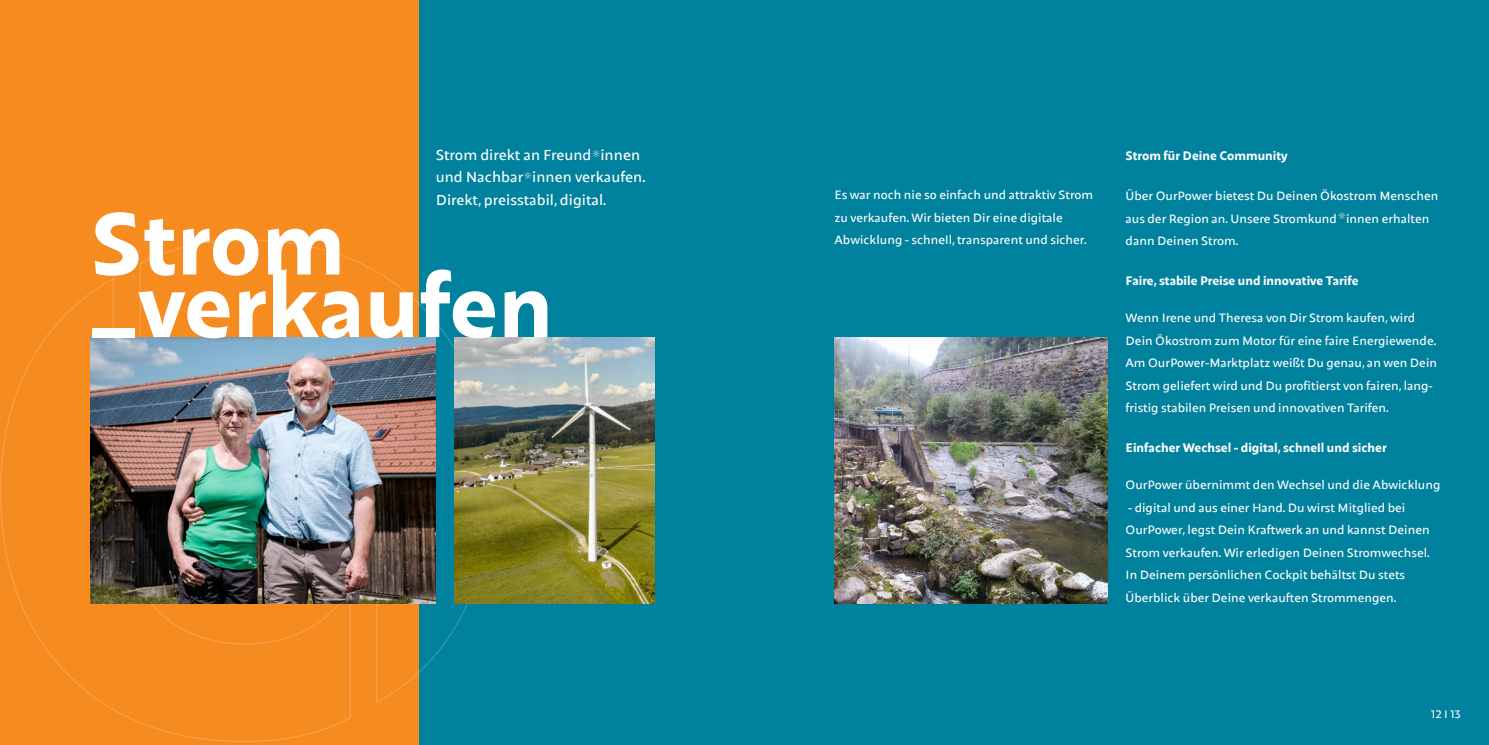
<style>
.page{position:relative;width:1489px;height:745px;background:#fff}
.page>*{position:absolute;margin:0;border:0;box-sizing:border-box;transform-origin:0 0}
.t1{font:700 90px "Maipo Sans";color:#fff}
.t2{font:15px/22.5px "Maipo Sans";color:#fff}
.t3{font:12.5px/22.5px "Maipo Sans";color:#fff}
.t4{font:700 12.5px "Maipo Sans";color:#fff}
.t5{font:11.25px "Maipo Sans";color:#fff}
</style>
<div class="page">
<div style="left:407px;top:0;width:1081px;height:744px;background:#00819d"></div>
<div style="left:0;top:0;width:418px;height:744px;background:#f68b1f"></div>
<svg style="left:0;top:238px;width:491px;height:504px"></svg>
<img style="left:454px;top:337px;width:200px;height:265px">
<img style="left:90px;top:337px;width:346px;height:265px">
<img style="left:834px;top:337px;width:273px;height:265px">
<p class="t2" style="left:436px;top:143px;width:211px">Strom direkt an Freund<sup>õ</sup>innen und Nachbar<sup>õ</sup>innen verkaufen.<br>Direkt, preisstabil, digital.</p>
<h1 class="t1" style="left:90px;top:184px;width:257px">Strom</h1>
<h1 class="t1" style="left:90px;top:247px;width:465px">_verkaufen</h1>
<p class="t3" style="left:834px;top:183px;width:260px">Es war noch nie so einfach und attraktiv Strom zu verkaufen. Wir bieten Dir eine digitale<br>Abwicklung - schnell, transparent und sicher.</p>
<p class="t4" style="left:1125px;top:147px;width:164px">Strom für Deine Community</p>
<p class="t3" style="left:1125px;top:184px;width:314px">Über OurPower bietest Du Deinen Ökostrom Menschen aus der Region an. Unsere Stromkund<sup>õ</sup>innen erhalten dann Deinen Strom.</p>
<p class="t4" style="left:1125px;top:272px;width:234px">Faire, stabile Preise und innovative Tarife</p>
<p class="t3" style="left:1125px;top:306px;width:313px">Wenn Irene und Theresa von Dir Strom kaufen, wird Dein Ökostrom zum Motor für eine faire Energiewende.<br>Am OurPower-Marktplatz weißt Du genau, an wen Dein Strom geliefert wird und Du profitierst von fairen, lang&shy;fristig stabilen Preisen und innovativen Tarifen.</p>
<p class="t4" style="left:1125px;top:439px;width:263px">Einfacher Wechsel - digital, schnell und sicher</p>
<p class="t3" style="left:1125px;top:472px;width:316px">OurPower übernimmt den Wechsel und die Abwicklung</p>
<p class="t3" style="left:1125px;top:495px;width:305px">- digital und aus einer Hand. Du wirst Mitglied bei OurPower, legst Dein Kraftwerk an und kannst Deinen Strom verkaufen. Wir erledigen Deinen Stromwechsel.<br>In Deinem persönlichen Cockpit behältst Du stets Überblick über Deine verkauften Strommengen.</p>
<p class="t5" style="left:1430px;top:706px;width:31px">12 I 13</p>
</div>
